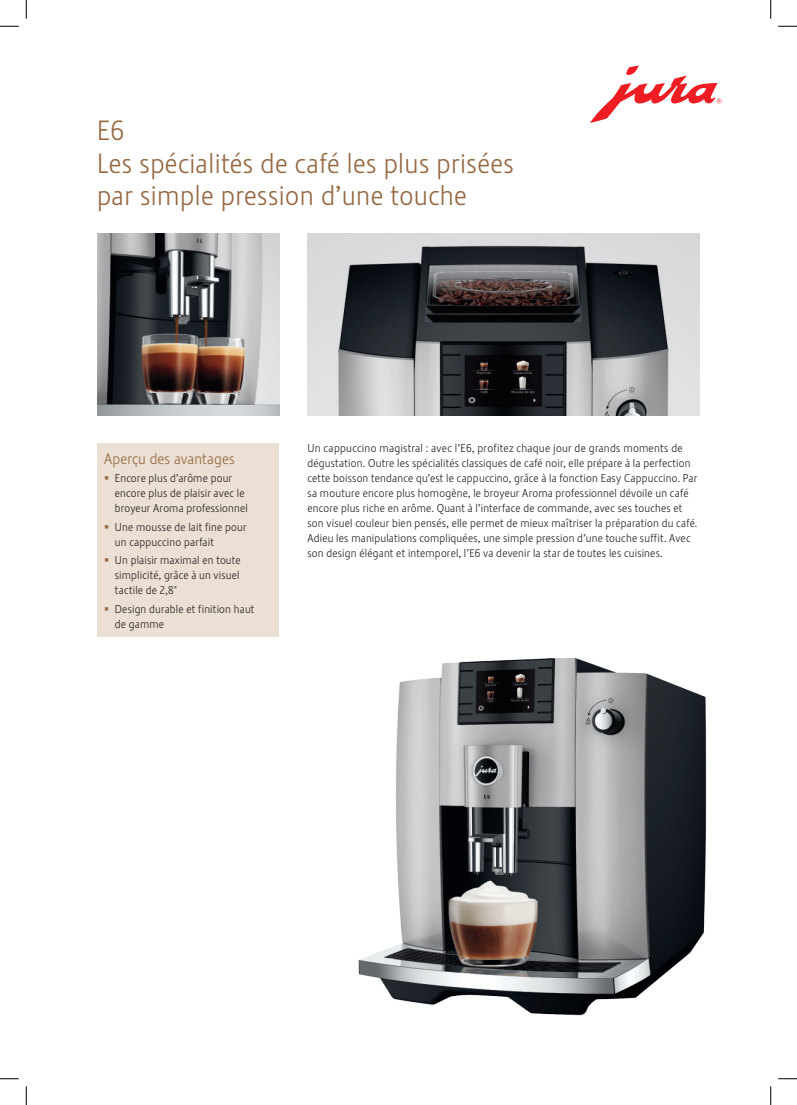
<style>
.page{position:relative;width:797px;height:1105px;background:#fff}
.page>*{position:absolute;margin:0;border:0;box-sizing:border-box;transform-origin:0 0}
.t1{font:27.5px/32.5px "Stalemate Pro 2 J Light";letter-spacing:.015em;color:#956942}
.t2{font:15px "Stalemate Pro 2 J Light";letter-spacing:.01em;color:#956942}
.t3{font:11.25px/15px "Stalemate Pro 2 J Light";letter-spacing:.02em;color:#231f20}
</style>
<div class="page">
<svg style="left:590px;top:66px;width:131px;height:57px"></svg>
<img style="left:97px;top:233px;width:182px;height:182px">
<img style="left:358px;top:658px;width:349px;height:358px">
<img style="left:307px;top:233px;width:392px;height:182px">
<div style="left:97px;top:444px;width:182px;height:193px;background:#ebe0d3"></div>
<svg style="left:0;top:25px;width:19px;height:2px"></svg>
<svg style="left:778px;top:25px;width:19px;height:2px"></svg>
<svg style="left:0;top:1078px;width:19px;height:1px"></svg>
<svg style="left:778px;top:1078px;width:19px;height:1px"></svg>
<svg style="left:25px;top:0;width:2px;height:19px"></svg>
<svg style="left:25px;top:1086px;width:2px;height:19px"></svg>
<svg style="left:770px;top:0;width:1px;height:19px"></svg>
<svg style="left:770px;top:1086px;width:1px;height:19px"></svg>
<h1 class="t1" style="left:97px;top:114px;width:418px">E6<br>Les spécialités de café les plus prisées par simple pression d’une touche</h1>
<h2 class="t2" style="left:104px;top:450px;width:132px">Aperçu des avantages</h2>
<p class="t3" style="left:115px;top:471px;width:134px">Encore plus d’arôme pour encore plus de plaisir avec le broyeur Aroma professionnel</p>
<p class="t3" style="left:115px;top:519px;width:133px">Une mousse de lait fine pour un cappuccino parfait</p>
<p class="t3" style="left:115px;top:553px;width:127px;text-align:justify">Un plaisir maximal en toute simplicité, grâce à un visuel tactile de 2,8"</p>
<p class="t3" style="left:115px;top:602px;width:141px">Design durable et finition haut de gamme</p>
<p class="t3" style="left:307px;top:441px;width:391px">Un cappuccino magistral : avec l’E6, profitez chaque jour de grands moments de dégustation. Outre les spécialités classiques de café noir, elle prépare à la perfection cette boisson tendance qu’est le cappuccino, grâce à la fonction Easy Cappuccino. Par sa mouture encore plus homogène, le broyeur Aroma professionnel dévoile un café encore plus riche en arôme. Quant à l’interface de commande, avec ses touches et son visuel couleur bien pensés, elle permet de mieux maîtriser la préparation du café.<br>Adieu les manipulations compliquées, une simple pression d’une touche suffit. Avec son design élégant et intemporel, l’E6 va devenir la star de toutes les cuisines.</p>
</div>
